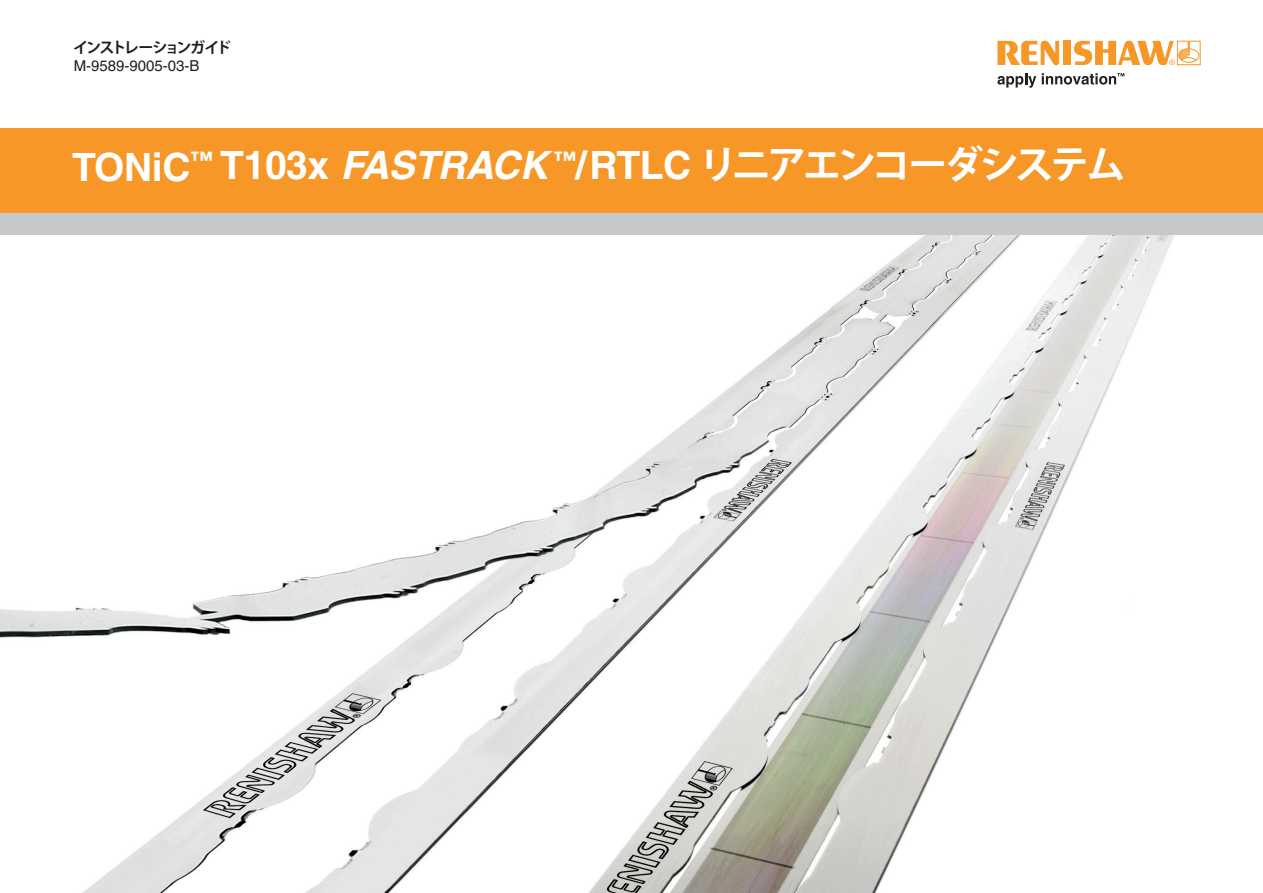
<style>
.page{position:relative;width:1263px;height:893px;background:#fff}
.page>*{position:absolute;margin:0;border:0;box-sizing:border-box;transform-origin:0 0}
.Headline{font:700 39px "Helvetica LT Pro";letter-spacing:-.01em;color:#fff}
.t1{font:700 24px "Helvetica LT Pro";letter-spacing:-.01em;color:#fff}
.t2{font:15px "Helvetica LT Pro";color:#231f20}
.t3{font:700 15px "Koz Go Std";letter-spacing:-.14em;color:#231f20}
.s1{font-style:italic}
.s2{font-family:"Koz Go Std"}
</style>
<div class="page">
<img style="left:0;top:234px;width:1254px;height:659px">
<svg style="left:997px;top:41px;width:62px;height:24px"></svg>
<div style="left:1063px;top:41px;width:8px;height:24px;background:#f79727"></div>
<svg style="left:997px;top:73px;width:39px;height:15px"></svg>
<svg style="left:1074px;top:41px;width:125px;height:24px"></svg>
<svg style="left:1042px;top:73px;width:82px;height:12px"></svg>
<div style="left:0;top:128px;width:1263px;height:85px;background:#f79727"></div>
<div style="left:0;top:213px;width:1263px;height:21px;background:#c7c8ca"></div>
<p class="t3" style="left:73px;top:38px;width:160px">インストレーションガイド</p>
<p class="t2" style="left:74px;top:57px;width:127px">M-9589-9005‑03-B</p>
<p class="Headline" style="left:72px;top:142px;width:1055px">TONiC<sup>™</sup> T103x <span class="s1">FASTRACK</span> <sup>™</sup>/RTLC <span class="s2">リニアエンコーダシステム</span></p>
<p class="t1" style="left:160px;top:142px;width:403px">RSLM high accuracy linear encoder</p>
</div>
